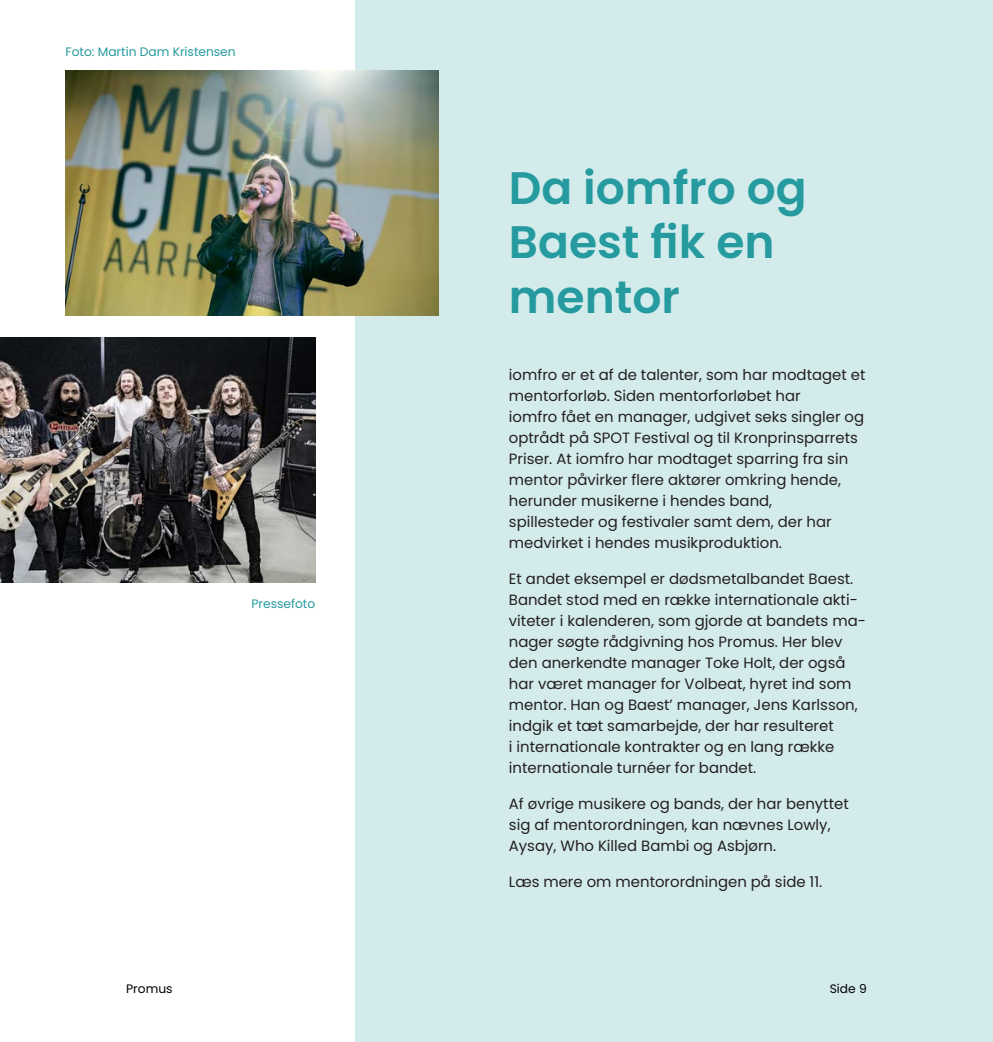
<style>
.page{position:relative;width:993px;height:1042px;background:#fff}
.page>*{position:absolute;margin:0;border:0;box-sizing:border-box;transform-origin:0 0}
.t1{font:600 45.5px/54.2px "Poppins";color:#259b9f}
.t2{font:14.88px/21px "Poppins";color:#231f20}
.t3{font:12.25px "Poppins";color:#259b9f}
.t4{font:12.25px "Poppins";color:#000002}
</style>
<div class="page">
<div style="left:356px;top:0;width:636px;height:1042px;background:#d4ebec"></div>
<img style="left:66px;top:70px;width:372px;height:246px">
<img style="left:0;top:337px;width:315px;height:246px">
<p class="t3" style="left:66px;top:44px;width:172px">Foto: Martin Dam Kristensen</p>
<p class="t3" style="left:251px;top:596px;width:65px">Pressefoto</p>
<h1 class="t1" style="left:508px;top:164px;width:299px">Da iomfro og<br>Baest fik en mentor</h1>
<p class="t2" style="left:508px;top:364px;width:358px">iomfro er et af de talenter, som har modtaget et mentorforløb. Siden mentorforløbet har<br>iomfro fået en manager, udgivet seks singler og optrådt på SPOT Festival og til Kronprinsparrets Priser. At iomfro har modtaget sparring fra sin mentor påvirker flere aktører omkring hende, herunder musikerne i hendes band,<br>spillesteder og festivaler samt dem, der har medvirket i hendes musikproduktion.</p>
<p class="t2" style="left:508px;top:568px;width:358px">Et andet eksempel er dødsmetalbandet Baest.<br>Bandet stod med en række internationale akti&shy;viteter i kalenderen, som gjorde at bandets ma&shy;nager søgte rådgivning hos Promus. Her blev den anerkendte manager Toke Holt, der også har været manager for Volbeat, hyret ind som mentor. Han og Baest’ manager, Jens Karlsson, indgik et tæt samarbejde, der har resulteret<br>i internationale kontrakter og en lang række internationale turnéer for bandet.</p>
<p class="t2" style="left:508px;top:793px;width:341px">Af øvrige musikere og bands, der har benyttet sig af mentorordningen, kan nævnes Lowly,<br>Aysay, Who Killed Bambi og Asbjørn.</p>
<p class="t2" style="left:508px;top:871px;width:315px">Læs mere om mentorordningen på side 11.</p>
<p class="t4" style="left:126px;top:982px;width:48px">Promus</p>
<p class="t4" style="left:829px;top:981px;width:39px">Side 9</p>
</div>
